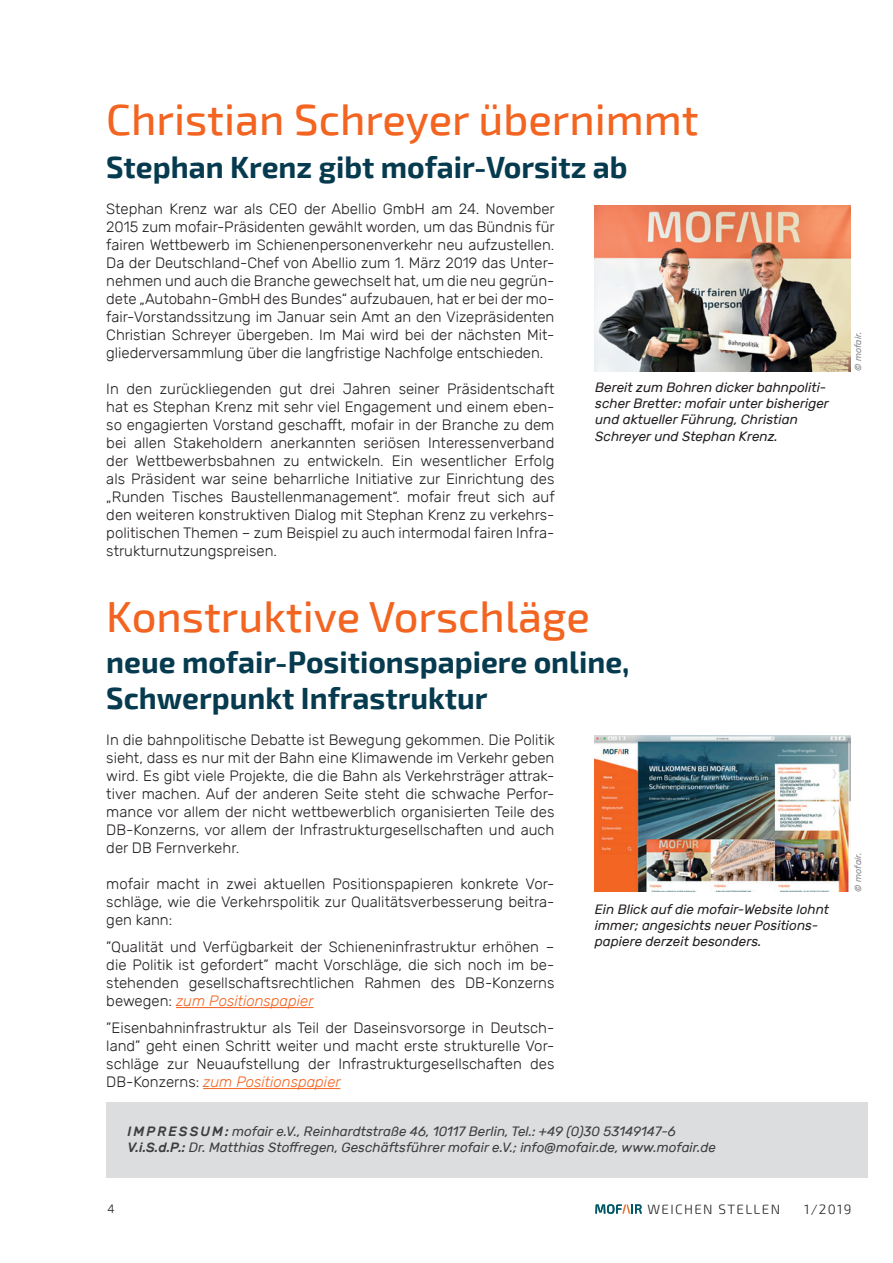
<style>
.page{position:relative;width:893px;height:1263px;background:#fff}
.page>*{position:absolute;margin:0;border:0;box-sizing:border-box;transform-origin:0 0}
.t1{font:500 43.5px "Exo 2";color:#f36421}
.t2{font:700 30px/36px "Exo 2";color:#063b4f}
.t3{font:300 15px/18px "Rubik";color:#231f20;text-align:justify}
.t4{font:italic 13.5px/16.2px "Rubik";color:#231f20}
.t5{font:italic 13.5px/16.2px "Rubik";color:#3e3e3f}
.t6{font:300 13.5px "Exo 2";letter-spacing:.1em;color:#231f20}
.t7{font:300 12px "Rubik";color:#231f20}
.t8{font:italic 9px "Rubik";color:#808285}
.s1{font-style:italic;color:#f36421}
.s2{font-weight:500}
</style>
<div class="page">
<svg style="left:595px;top:1204px;width:47px;height:10px"></svg>
<div style="left:106px;top:1102px;width:761px;height:75px;background:#dcdddf"></div>
<img style="left:595px;top:735px;width:255px;height:156px">
<hr style="left:176px;top:1007px;width:138px;height:1px;background:#f36421">
<hr style="left:203px;top:1088px;width:137px;height:1px;background:#f36421">
<img style="left:595px;top:206px;width:255px;height:165px">
<h1 class="t1" style="left:106px;top:94px;width:594px">Christian Schreyer übernimmt</h1>
<h2 class="t2" style="left:106px;top:150px;width:523px">Stephan Krenz gibt mofair-Vorsitz ab</h2>
<p class="t3" style="left:106px;top:200px;width:450px">Stephan Krenz war als CEO der Abellio GmbH am 24. November 2015 zum mofair-Präsidenten gewählt worden, um das Bündnis für fairen Wettbewerb im Schienenpersonenverkehr neu aufzustellen.<br>Da der Deutschland-Chef von Abellio zum 1. März 2019 das Unter&shy;nehmen und auch die Branche gewechselt hat, um die neu gegrün&shy;dete „Autobahn-GmbH des Bundes“ aufzubauen, hat er bei der mo&shy;fair-Vorstandssitzung im Januar sein Amt an den Vizepräsidenten Christian Schreyer übergeben. Im Mai wird bei der nächsten Mit&shy;gliederversammlung über die langfristige Nachfolge entschieden.</p>
<p class="t3" style="left:106px;top:380px;width:450px">In den zurückliegenden gut drei Jahren seiner Präsidentschaft hat es Stephan Krenz mit sehr viel Engagement und einem eben&shy;so engagierten Vorstand geschafft, mofair in der Branche zu dem bei allen Stakeholdern anerkannten seriösen Interessenverband der Wettbewerbsbahnen zu entwickeln. Ein wesentlicher Erfolg als Präsident war seine beharrliche Initiative zur Einrichtung des „Runden Tisches Baustellenmanagement“. mofair freut sich auf den weiteren konstruktiven Dialog mit Stephan Krenz zu verkehrs&shy;politischen Themen – zum Beispiel zu auch intermodal fairen Infra&shy;strukturnutzungspreisen.</p>
<p class="t4" style="left:595px;top:380px;width:235px">Bereit zum Bohren dicker bahnpoliti&shy;scher Bretter: mofair unter bisheriger und aktueller Führung, Christian Schreyer und Stephan Krenz.</p>
<h1 class="t1" style="left:106px;top:591px;width:485px">Konstruktive Vorschläge</h1>
<h2 class="t2" style="left:106px;top:645px;width:525px">neue mofair-Positionspapiere online,<br>Schwerpunkt Infrastruktur</h2>
<p class="t3" style="left:106px;top:731px;width:450px">In die bahnpolitische Debatte ist Bewegung gekommen. Die Politik sieht, dass es nur mit der Bahn eine Klimawende im Verkehr geben wird. Es gibt viele Projekte, die die Bahn als Verkehrsträger attrak&shy;tiver machen. Auf der anderen Seite steht die schwache Perfor&shy;mance vor allem der nicht wettbewerblich organisierten Teile des DB-Konzerns, vor allem der Infrastrukturgesellschaften und auch der DB Fernverkehr.</p>
<p class="t3" style="left:106px;top:875px;width:450px">mofair macht in zwei aktuellen Positionspapieren konkrete Vor&shy;schläge, wie die Verkehrspolitik zur Qualitätsverbesserung beitra&shy;gen kann:</p>
<p class="t3" style="left:106px;top:938px;width:450px">”Qualität und Verfügbarkeit der Schieneninfrastruktur erhöhen – die Politik ist gefordert” macht Vorschläge, die sich noch im be&shy;stehenden gesellschaftsrechtlichen Rahmen des DB-Konzerns bewegen: <span class="s1">zum Positionspapier</span></p>
<p class="t3" style="left:106px;top:1019px;width:450px">”Eisenbahninfrastruktur als Teil der Daseinsvorsorge in Deutsch&shy;land” geht einen Schritt weiter und macht erste strukturelle Vor&shy;schläge zur Neuaufstellung der Infrastrukturgesellschaften des DB-Konzerns: <span class="s1">zum Positionspapier</span></p>
<p class="t4" style="left:595px;top:901px;width:236px">Ein Blick auf die mofair-Website lohnt immer; angesichts neuer Positions&shy;papiere derzeit besonders.</p>
<p class="t5" style="left:128px;top:1123px;width:590px"><span class="s2">IMPRESSUM:</span> mofair e.V., Reinhardtstraße 46, 10117 Berlin, Tel.: +49 (0)30 53149147-6<br><span class="s2">V.i.S.d.P.:</span> Dr. Matthias Stoffregen, Geschäftsführer mofair e.V.; info@mofair.de, www.mofair.de</p>
<p class="t8" style="left:853px;top:371px;width:40px;rotate:-90deg">© mofair.</p>
<p class="t8" style="left:853px;top:891px;width:40px;rotate:-90deg">© mofair.</p>
<p class="t7" style="left:107px;top:1202px;width:9px">4</p>
<p class="t6" style="left:647px;top:1201px;width:134px">WEICHEN STELLEN</p>
<p class="t6" style="left:804px;top:1201px;width:49px">1/2019</p>
</div>
